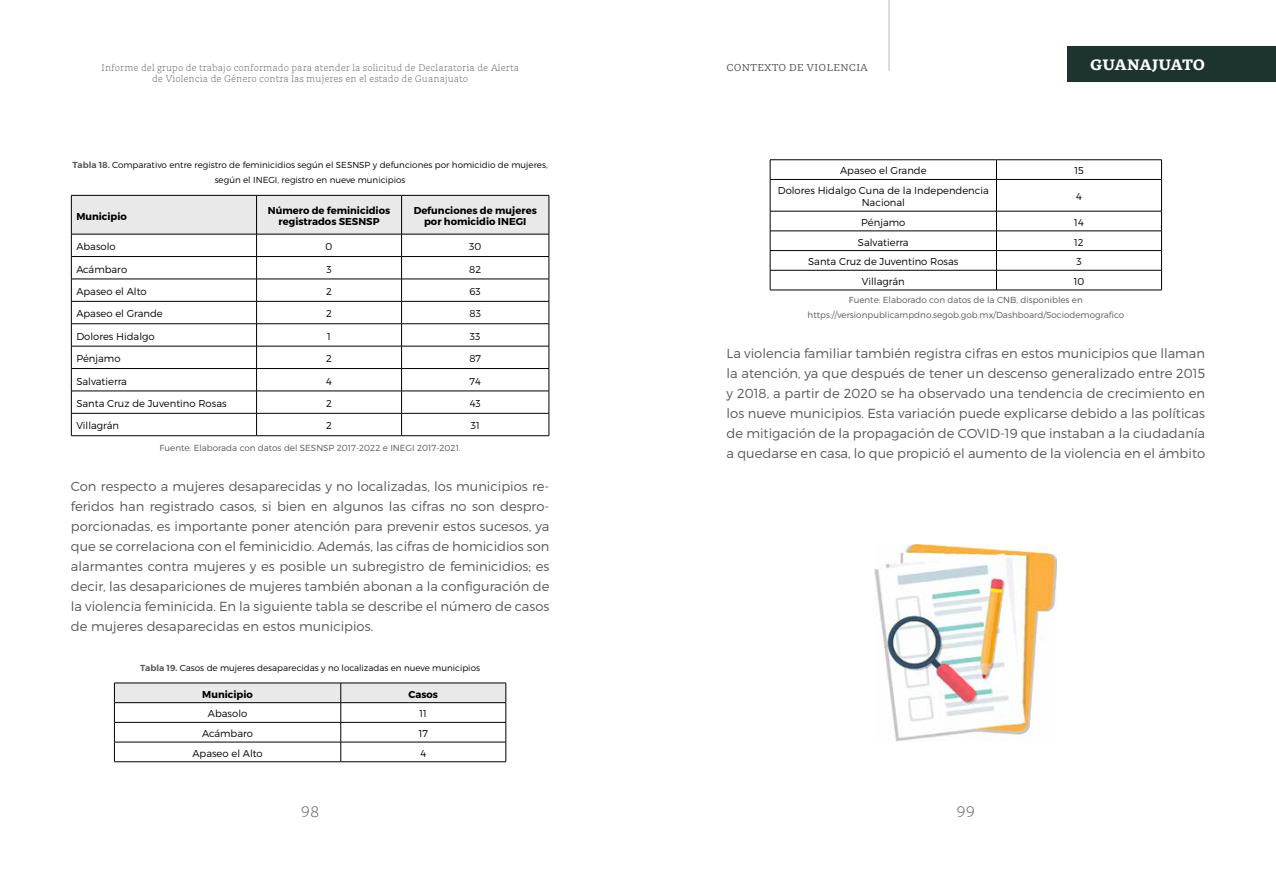
<style>
.page{position:relative;width:1276px;height:869px;background:#fff}
.page>*{position:absolute;margin:0;border:0;box-sizing:border-box;transform-origin:0 0}
.t1{font:900 15px "GMX";letter-spacing:-.02em;color:#fff}
.t2{font:300 15px "GMX";color:#575756}
.t3{font:300 13.12px/20px "Montserrat";color:#575756;text-align:justify}
.t4{font:300 10px/12px "Montserrat";color:#000;text-align:center}
.t5{font:700 10px/11.5px "Montserrat";color:#000;text-align:center}
.t6{font:10px "GMX";color:#575756}
.t7{font:300 9.38px/11.2px "GMX";color:#575756;text-align:center}
.t8{font:300 8.75px/15px "Montserrat";color:#000;text-align:center}
.t9{font:300 8.75px/15px "Montserrat";color:#575756;text-align:center}
.s1{font-weight:600;color:#575756}
</style>
<div class="page">
<hr style="left:888px;top:0;width:1px;height:71px;background:#c6c6c6">
<div style="left:1067px;top:46px;width:209px;height:35px;background:#1c332e"></div>
<svg style="left:71px;top:195px;width:479px;height:240px"></svg>
<hr style="left:71px;top:435px;width:185px;height:1px;background:#000">
<hr style="left:256px;top:435px;width:145px;height:1px;background:#000">
<hr style="left:401px;top:435px;width:148px;height:1px;background:#000">
<svg style="left:114px;top:682px;width:392px;height:79px"></svg>
<hr style="left:114px;top:761px;width:227px;height:1px;background:#000">
<hr style="left:341px;top:761px;width:165px;height:1px;background:#000">
<hr style="left:770px;top:159px;width:226px;height:1px;background:#000">
<svg style="left:770px;top:160px;width:1px;height:19px"></svg>
<hr style="left:996px;top:159px;width:165px;height:1px;background:#000">
<svg style="left:996px;top:160px;width:1px;height:19px"></svg>
<svg style="left:1161px;top:160px;width:1px;height:19px"></svg>
<hr style="left:770px;top:179px;width:226px;height:1px;background:#000">
<hr style="left:770px;top:179px;width:1px;height:32px;background:#000">
<hr style="left:996px;top:179px;width:165px;height:1px;background:#000">
<hr style="left:996px;top:179px;width:1px;height:32px;background:#000">
<hr style="left:1161px;top:179px;width:1px;height:32px;background:#000">
<hr style="left:770px;top:211px;width:226px;height:1px;background:#000">
<hr style="left:996px;top:211px;width:165px;height:1px;background:#000">
<hr style="left:770px;top:230px;width:226px;height:1px;background:#000">
<hr style="left:996px;top:230px;width:165px;height:1px;background:#000">
<hr style="left:770px;top:250px;width:226px;height:1px;background:#000">
<hr style="left:996px;top:250px;width:165px;height:1px;background:#000">
<hr style="left:770px;top:270px;width:226px;height:1px;background:#000">
<svg style="left:770px;top:211px;width:1px;height:78px"></svg>
<hr style="left:996px;top:270px;width:165px;height:1px;background:#000">
<svg style="left:996px;top:211px;width:1px;height:78px"></svg>
<svg style="left:1161px;top:211px;width:1px;height:79px"></svg>
<hr style="left:770px;top:289px;width:226px;height:1px;background:#000">
<hr style="left:996px;top:289px;width:165px;height:1px;background:#000">
<img style="left:875px;top:544px;width:181px;height:196px">
<p class="t7" style="left:101px;top:62px;width:419px">Informe del grupo de trabajo conformado para atender la solicitud de Declaratoria de Alerta de Violencia de Género contra las mujeres en el estado de Guanajuato</p>
<p class="t6" style="left:726px;top:61px;width:143px">CONTEXTO DE VIOLENCIA</p>
<p class="t1" style="left:1090px;top:56px;width:116px">GUANAJUATO</p>
<p class="t8" style="left:72px;top:157px;width:477px"><span class="s1">Tabla 18.</span> Comparativo entre registro de feminicidios según el SESNSP y defunciones por homicidio de mujeres, según el INEGI, registro en nueve municipios</p>
<p class="t5" style="left:76px;top:210px;width:52px">Municipio</p>
<p class="t5" style="left:268px;top:204px;width:124px">Número de feminicidios registrados SESNSP</p>
<p class="t5" style="left:414px;top:204px;width:125px">Defunciones de mujeres por homicidio INEGI</p>
<p class="t4" style="left:76px;top:240px;width:41px">Abasolo</p>
<p class="t4" style="left:326px;top:240px;width:8px">0</p>
<p class="t4" style="left:469px;top:240px;width:14px">30</p>
<p class="t4" style="left:76px;top:263px;width:52px">Acámbaro</p>
<p class="t4" style="left:326px;top:263px;width:7px">3</p>
<p class="t4" style="left:469px;top:263px;width:13px">82</p>
<p class="t4" style="left:76px;top:285px;width:72px">Apaseo el Alto</p>
<p class="t4" style="left:326px;top:285px;width:7px">2</p>
<p class="t4" style="left:469px;top:285px;width:13px">63</p>
<p class="t4" style="left:76px;top:307px;width:88px">Apaseo el Grande</p>
<p class="t4" style="left:326px;top:307px;width:7px">2</p>
<p class="t4" style="left:469px;top:307px;width:13px">83</p>
<p class="t4" style="left:76px;top:330px;width:80px">Dolores Hidalgo</p>
<p class="t4" style="left:327px;top:330px;width:5px">1</p>
<p class="t4" style="left:470px;top:330px;width:12px">33</p>
<p class="t4" style="left:76px;top:352px;width:46px">Pénjamo</p>
<p class="t4" style="left:326px;top:352px;width:7px">2</p>
<p class="t4" style="left:469px;top:352px;width:13px">87</p>
<p class="t4" style="left:76px;top:374px;width:52px">Salvatierra</p>
<p class="t4" style="left:326px;top:374px;width:7px">4</p>
<p class="t4" style="left:469px;top:374px;width:13px">74</p>
<p class="t4" style="left:76px;top:397px;width:152px">Santa Cruz de Juventino Rosas</p>
<p class="t4" style="left:326px;top:397px;width:7px">2</p>
<p class="t4" style="left:470px;top:397px;width:13px">43</p>
<p class="t4" style="left:76px;top:419px;width:44px">Villagrán</p>
<p class="t4" style="left:326px;top:419px;width:7px">2</p>
<p class="t4" style="left:471px;top:419px;width:10px">31</p>
<p class="t9" style="left:160px;top:440px;width:302px">Fuente: Elaborada con datos del SESNSP 2017-2022 e INEGI 2017-2021.</p>
<p class="t3" style="left:71px;top:476px;width:480px">Con respecto a mujeres desaparecidas y no localizadas, los municipios re&shy;feridos han registrado casos, si bien en algunos las cifras no son despro&shy;porcionadas, es importante poner atención para prevenir estos sucesos, ya que se correlaciona con el feminicidio. Además, las cifras de homicidios son alarmantes contra mujeres y es posible un subregistro de feminicidios; es decir, las desapariciones de mujeres también abonan a la configuración de la violencia feminicida. En la siguiente tabla se describe el número de casos de mujeres desaparecidas en estos municipios.</p>
<p class="t8" style="left:140px;top:659px;width:341px"><span class="s1">Tabla 19.</span> Casos de mujeres desaparecidas y no localizadas en nueve municipios</p>
<p class="t5" style="left:202px;top:688px;width:52px">Municipio</p>
<p class="t5" style="left:408px;top:688px;width:31px">Casos</p>
<p class="t4" style="left:208px;top:707px;width:41px">Abasolo</p>
<p class="t4" style="left:419px;top:707px;width:9px">11</p>
<p class="t4" style="left:202px;top:727px;width:52px">Acámbaro</p>
<p class="t4" style="left:419px;top:727px;width:11px">17</p>
<p class="t4" style="left:192px;top:746px;width:72px">Apaseo el Alto</p>
<p class="t4" style="left:420px;top:746px;width:7px">4</p>
<p class="t4" style="left:840px;top:165px;width:88px">Apaseo el Grande</p>
<p class="t4" style="left:1074px;top:165px;width:11px">15</p>
<p class="t4" style="left:778px;top:184px;width:213px">Dolores Hidalgo Cuna de la Independencia<br>Nacional</p>
<p class="t4" style="left:1076px;top:190px;width:7px">4</p>
<p class="t4" style="left:861px;top:216px;width:46px">Pénjamo</p>
<p class="t4" style="left:1074px;top:216px;width:11px">14</p>
<p class="t4" style="left:858px;top:236px;width:52px">Salvatierra</p>
<p class="t4" style="left:1074px;top:236px;width:11px">12</p>
<p class="t4" style="left:808px;top:255px;width:152px">Santa Cruz de Juventino Rosas</p>
<p class="t4" style="left:1076px;top:255px;width:7px">3</p>
<p class="t4" style="left:862px;top:275px;width:44px">Villagrán</p>
<p class="t4" style="left:1073px;top:275px;width:12px">10</p>
<p class="t9" style="left:807px;top:292px;width:318px">Fuente: Elaborado con datos de la CNB, disponibles en https://versionpublicarnpdno.segob.gob.mx/Dashboard/Sociodemografico</p>
<p class="t3" style="left:726px;top:342px;width:480px">La violencia familiar también registra cifras en estos municipios que llaman la atención, ya que después de tener un descenso generalizado entre 2015 y 2018, a partir de 2020 se ha observado una tendencia de crecimiento en los nueve municipios. Esta variación puede explicarse debido a las políticas de mitigación de la propagación de COVID-19 que instaban a la ciudadanía a quedarse en casa, lo que propició el aumento de la violencia en el ámbito</p>
<p class="t2" style="left:301px;top:802px;width:20px">98</p>
<p class="t2" style="left:956px;top:802px;width:20px">99</p>
</div>
